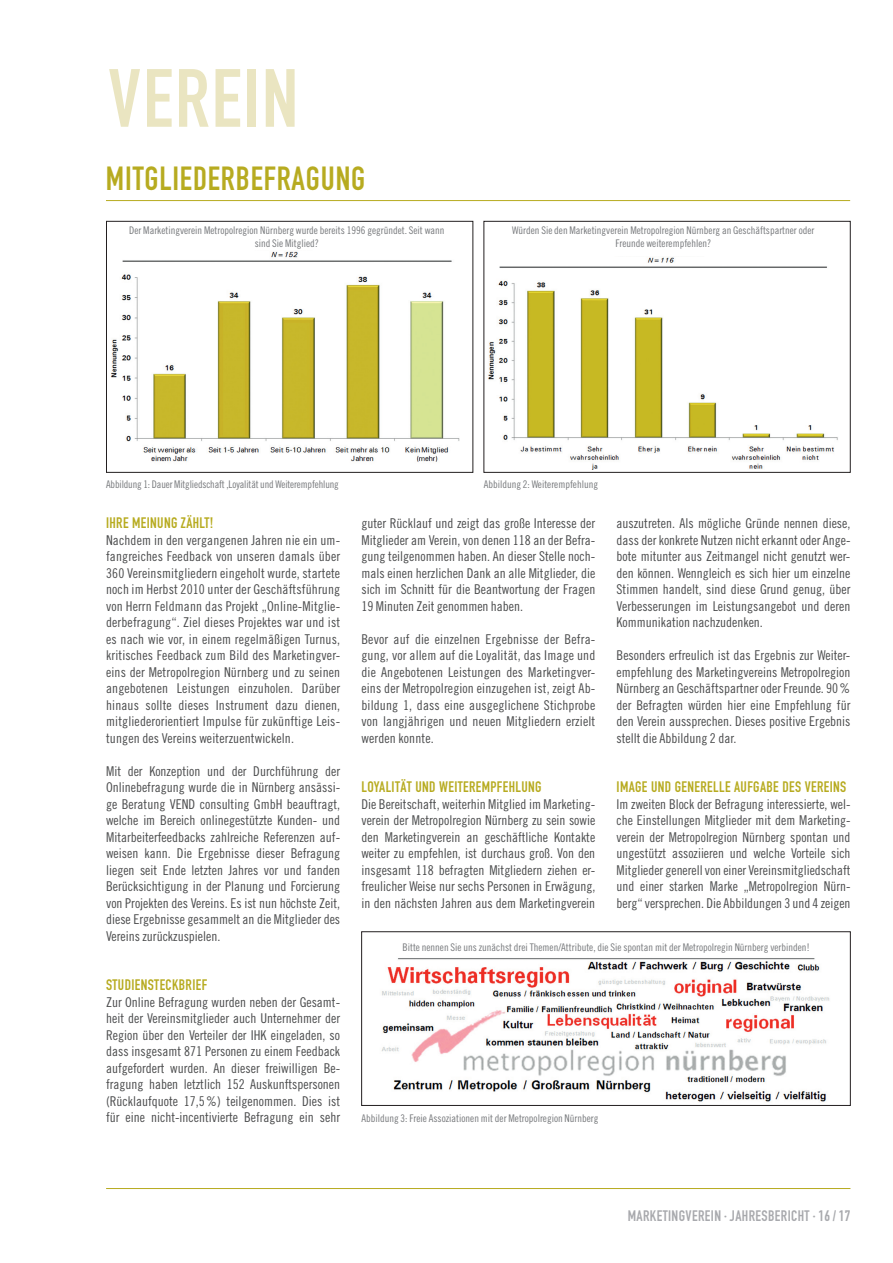
<style>
.page{position:relative;width:893px;height:1263px;background:#fff}
.page>*{position:absolute;margin:0;border:0;box-sizing:border-box;transform-origin:0 0}
.t1{font:81px "DIN Engschrift LT";letter-spacing:.025em;color:#eae5c1}
.t2{font:33px "DIN Engschrift LT";letter-spacing:.025em;color:#b7ab20}
.t3{font:15px "DIN Engschrift LT";letter-spacing:.025em;color:#b7ab20}
.t4{font:15px "DIN Engschrift LT";letter-spacing:.025em;color:#a8a9ad}
.t5{font:13.5px/16.5px "Trade Gothic LT Cond Eighteen";color:#4b4c4d;text-align:justify}
.t6{font:10.5px/13.5px "Trade Gothic LT Cond Eighteen";color:#76787b;text-align:center}
</style>
<div class="page">
<img style="left:111px;top:250px;width:373px;height:220px">
<div style="left:106px;top:221px;width:367px;height:251px;border:1px solid #231f20"></div>
<img style="left:488px;top:257px;width:350px;height:213px">
<img style="left:381px;top:958px;width:449px;height:144px">
<div style="left:361px;top:931px;width:489px;height:175px;border:1px solid #231f20"></div>
<hr style="left:106px;top:1188px;width:744px;height:1px;background:#b7ab20">
<hr style="left:106px;top:200px;width:744px;height:1px;background:#b7ab20">
<h1 class="t1" style="left:108px;top:51px;width:192px">VEREIN</h1>
<h2 class="t2" style="left:106px;top:159px;width:261px">MITGLIEDERBEFRAGUNG</h2>
<p class="t6" style="left:129px;top:223px;width:317px">Der Marketingverein Metropolregion Nürnberg wurde bereits 1996 gegründet. Seit wann sind Sie Mitglied?</p>
<p class="t6" style="left:512px;top:223px;width:304px">Würden Sie den Marketingverein Metropolregion Nürnberg an Geschäftspartner oder<br>Freunde weiterempfehlen?</p>
<p class="t6" style="left:106px;top:477px;width:234px">Abbildung 1: Dauer Mitgliedschaft ,Loyalität und Weiterempfehlung</p>
<p class="t3" style="left:106px;top:514px;width:109px">IHRE MEINUNG ZÄHLT!</p>
<p class="t5" style="left:106px;top:531px;width:236px">Nachdem in den vergangenen Jahren nie ein um&shy;fangreiches Feedback von unseren damals über 360 Vereinsmitgliedern eingeholt wurde, startete noch im Herbst 2010 unter der Geschäftsführung von Herrn Feldmann das Projekt „Online-Mitglie&shy;derbefragung“. Ziel dieses Projektes war und ist es nach wie vor, in einem regelmäßigen Turnus, kritisches Feedback zum Bild des Marketingver&shy;eins der Metropolregion Nürnberg und zu seinen angebotenen Leistungen einzuholen. Darüber hinaus sollte dieses Instrument dazu dienen, mitgliederorientiert Impulse für zukünftige Leis&shy;tungen des Vereins weiterzuentwickeln.</p>
<p class="t5" style="left:106px;top:762px;width:236px">Mit der Konzeption und der Durchführung der Onlinebefragung wurde die in Nürnberg ansässi&shy;ge Beratung VEND consulting GmbH beauftragt, welche im Bereich onlinegestützte Kunden- und Mitarbeiterfeedbacks zahlreiche Referenzen auf&shy;weisen kann. Die Ergebnisse dieser Befragung liegen seit Ende letzten Jahres vor und fanden Berücksichtigung in der Planung und Forcierung von Projekten des Vereins. Es ist nun höchste Zeit, diese Ergebnisse gesammelt an die Mitglieder des Vereins zurückzuspielen.</p>
<p class="t3" style="left:106px;top:976px;width:103px">STUDIENSTECKBRIEF</p>
<p class="t5" style="left:106px;top:993px;width:236px">Zur Online Befragung wurden neben der Gesamt&shy;heit der Vereinsmitglieder auch Unternehmer der Region über den Verteiler der IHK eingeladen, so dass insgesamt 871 Personen zu einem Feedback aufgefordert wurden. An dieser freiwilligen Be&shy;fragung haben letztlich 152 Auskunftspersonen (Rücklaufquote 17,5 %) teilgenommen. Dies ist für eine nicht-incentivierte Befragung ein sehr</p>
<p class="t6" style="left:484px;top:477px;width:116px">Abbildung 2: Weiterempfehlung</p>
<p class="t5" style="left:361px;top:515px;width:235px">guter Rücklauf und zeigt das große Interesse der Mitglieder am Verein, von denen 118 an der Befra&shy;gung teilgenommen haben. An dieser Stelle noch&shy;mals einen herzlichen Dank an alle Mitglieder, die sich im Schnitt für die Beantwortung der Fragen 19 Minuten Zeit genommen haben.</p>
<p class="t5" style="left:361px;top:630px;width:235px">Bevor auf die einzelnen Ergebnisse der Befra&shy;gung, vor allem auf die Loyalität, das Image und die Angebotenen Leistungen des Marketingver&shy;eins der Metropolregion einzugehen ist, zeigt Ab&shy;bildung 1, dass eine ausgeglichene Stichprobe von langjährigen und neuen Mitgliedern erzielt werden konnte.</p>
<p class="t3" style="left:361px;top:778px;width:182px">LOYALITÄT UND WEITEREMPFEHLUNG</p>
<p class="t5" style="left:361px;top:795px;width:235px">Die Bereitschaft, weiterhin Mitglied im Marketing&shy;verein der Metropolregion Nürnberg zu sein sowie den Marketingverein an geschäftliche Kontakte weiter zu empfehlen, ist durchaus groß. Von den insgesamt 118 befragten Mitgliedern ziehen er&shy;freulicher Weise nur sechs Personen in Erwägung, in den nächsten Jahren aus dem Marketingverein</p>
<p class="t5" style="left:617px;top:515px;width:235px">auszutreten. Als mögliche Gründe nennen diese, dass der konkrete Nutzen nicht erkannt oder Ange&shy;bote mitunter aus Zeitmangel nicht genutzt wer&shy;den können. Wenngleich es sich hier um einzelne Stimmen handelt, sind diese Grund genug, über Verbesserungen im Leistungsangebot und deren Kommunikation nachzudenken.</p>
<p class="t5" style="left:617px;top:647px;width:235px">Besonders erfreulich ist das Ergebnis zur Weiter&shy;empfehlung des Marketingvereins Metropolregion Nürnberg an Geschäftspartner oder Freunde. 90 % der Befragten würden hier eine Empfehlung für den Verein aussprechen. Dieses positive Ergebnis stellt die Abbildung 2 dar.</p>
<p class="t3" style="left:617px;top:778px;width:231px">IMAGE UND GENERELLE AUFGABE DES VEREINS</p>
<p class="t5" style="left:617px;top:795px;width:235px">Im zweiten Block der Befragung interessierte, wel&shy;che Einstellungen Mitglieder mit dem Marketing&shy;verein der Metropolregion Nürnberg spontan und ungestützt assoziieren und welche Vorteile sich Mitglieder generell von einer Vereinsmitgliedschaft und einer starken Marke „Metropolregion Nürn&shy;berg“ versprechen. Die Abbildungen 3 und 4 zeigen</p>
<p class="t6" style="left:402px;top:940px;width:409px">Bitte nennen Sie uns zunächst drei Themen/Attribute, die Sie spontan mit der Metropolregin Nürnberg verbinden!</p>
<p class="t6" style="left:361px;top:1111px;width:238px">Abbildung 3: Freie Assoziationen mit der Metropolregion Nürnberg</p>
<p class="t4" style="left:628px;top:1207px;width:224px">MARKETINGVEREIN · JAHRESBERICHT · 16 / 17</p>
</div>
